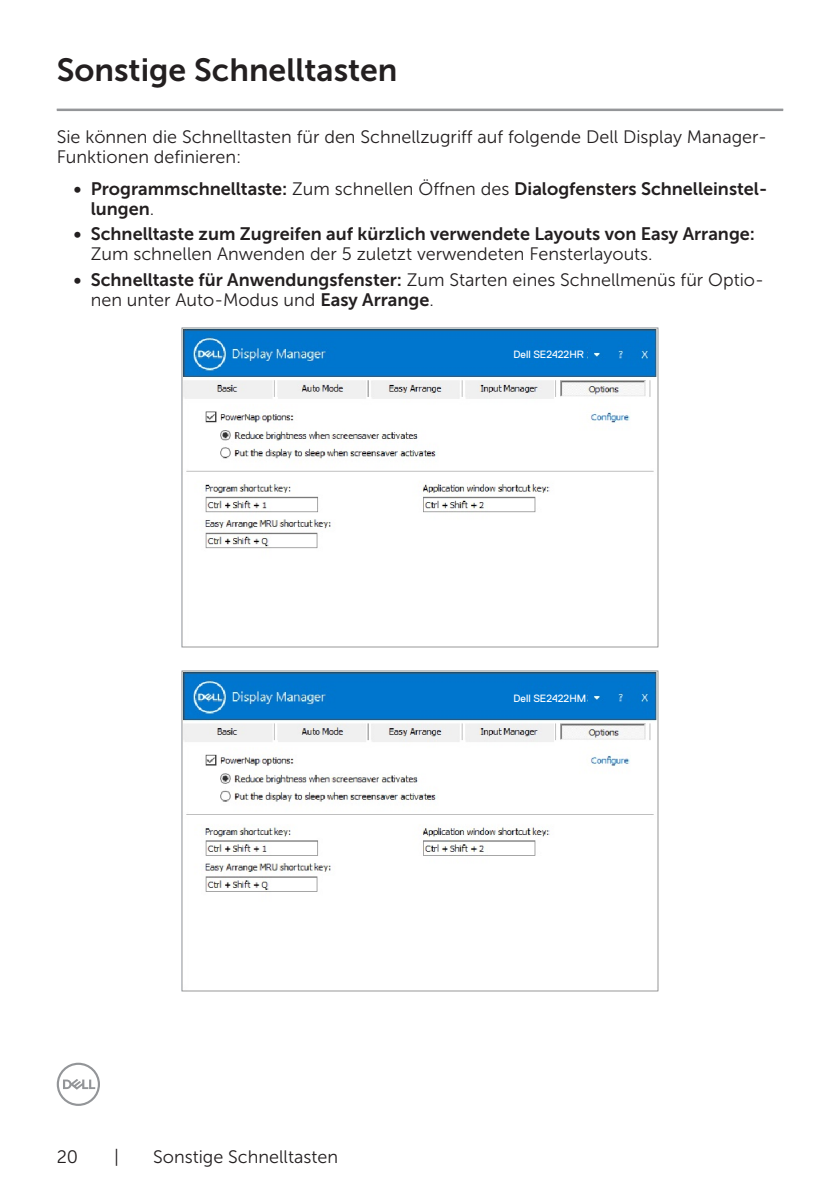
<style>
.page{position:relative;width:840px;height:1191px;background:#fff}
.page>*{position:absolute;margin:0;border:0;box-sizing:border-box;transform-origin:0 0}
.Head1{font:32px "Museo Sans For Dell 700";color:#231f20}
.Paragraph{font:18px/20px "Museo Sans For Dell 300";color:#231f20}
.t1{font:18px/20px "Museo Sans For Dell 700";color:#231f20}
.t2{font:10.6px "Dell Replica";color:#fff}
.s1{font-family:"Museo Sans For Dell 300"}
.s2{font-family:"Museo Sans For Dell 700"}
</style>
<div class="page">
<svg style="left:57px;top:1062px;width:43px;height:44px"></svg>
<hr style="left:57px;top:109px;width:725px;height:2px;background:#939598">
<img style="left:182px;top:327px;width:475px;height:321px">
<div style="left:515px;top:348px;width:72px;height:12px;background:#0076ce"></div>
<img style="left:182px;top:670px;width:475px;height:321px">
<div style="left:515px;top:691px;width:72px;height:12px;background:#0076ce"></div>
<p class="Head1" style="left:57px;top:52px;width:342px">Sonstige Schnelltasten</p>
<p class="Paragraph" style="left:57px;top:127px;width:711px">Sie können die Schnelltasten für den Schnellzugriff auf folgende Dell Display Manager-<br>Funktionen definieren:</p>
<p class="t1" style="left:91px;top:178px;width:677px;text-indent:-17px">• Programmschnelltaste: <span class="s1">Zum schnellen Öffnen des</span> Dialogfensters Schnelleinstel&shy;lungen<span class="s1">.</span></p>
<p class="t1" style="left:91px;top:224px;width:665px;text-indent:-17px">• Schnelltaste zum Zugreifen auf kürzlich verwendete Layouts von Easy Arrange:<br><span class="s1">Zum schnellen Anwenden der 5 zuletzt verwendeten Fensterlayouts.</span></p>
<p class="Paragraph" style="left:91px;top:270px;width:674px;text-indent:-17px"><span class="s2">• Schnelltaste für Anwendungsfenster:</span> Zum Starten eines Schnellmenüs für Optio&shy;nen unter Auto-Modus und <span class="s2">Easy Arrange</span>.</p>
<p class="t2" style="left:513px;top:349px;width:72px">Dell SE2422HR</p>
<p class="t2" style="left:513px;top:692px;width:74px">Dell SE2422HM</p>
<p class="Paragraph" style="left:57px;top:1146px;width:23px">20</p>
<p class="Paragraph" style="left:114px;top:1146px;width:6px">|</p>
<p class="Paragraph" style="left:153px;top:1146px;width:186px">Sonstige Schnelltasten</p>
</div>
